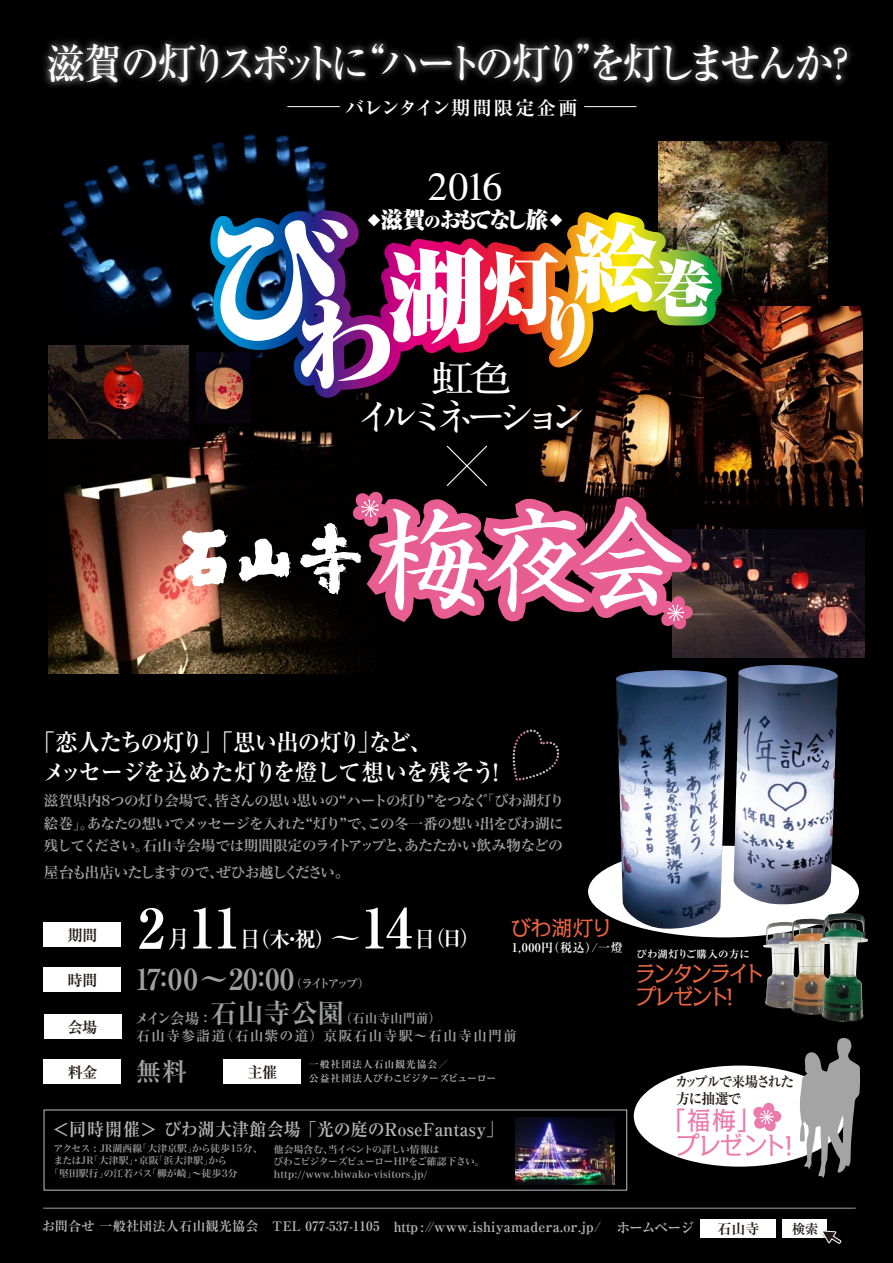
<style>
.page{position:relative;width:893px;height:1263px;background:#000}
.page>*{position:absolute;margin:0;border:0;box-sizing:border-box;transform-origin:0 0}
.t1{font:900 142.8px "Ryumin Pro";color:#fff}
.t2{font:112.5px "Sei Kai CB1 Std";color:#fff}
.t3{font:900 99.45px "Ryumin Pro";color:#fff}
.t4{font:900 84.45px "Ryumin Pro";color:#fff}
.t5{font:900 76.35px "Ryumin Pro";color:#fff}
.t6{font:700 54.6px "Ryumin Pro";color:#fff}
.t7{font:500 42px "Ryumin Pro";letter-spacing:-.18em;color:#fff;scale:.95 1}
.t8{font:39.9px "STIX General";color:#fff}
.t9{font:700 38.25px "A1 Mincho Std";letter-spacing:-.3em;color:#fff;scale:1.05 1}
.t10{font:700 36.75px "A1 Mincho Std";color:#fff;scale:1.18 1}
.t11{font:700 28.95px "Ryumin Pro";color:#9fa0a0}
.t12{font:25.5px/25px "Kakumin Pro";letter-spacing:-.1em;color:#ec7aac;scale:.95 1}
.t13{font:700 25.5px "Ryumin Pro";color:#9fa0a0}
.t14{font:500 24px "Ryumin Pro";color:#fff}
.t15{font:700 23.7px/30.3px "Ryumin Pro";letter-spacing:-.035em;color:#fff;scale:.95 1}
.t16{font:22.2px/23.4px "Kakumin Pro";letter-spacing:-.11em;color:#ec6641;scale:.95 1}
.t17{font:900 22.2px "Ryumin Pro";letter-spacing:-.2em;color:#fff}
.t18{font:21.15px "Kakumin Pro";letter-spacing:-.045em;color:#ec6641}
.t19{font:700 21px "Ryumin Pro";color:#fff}
.t20{font:700 19.05px "Ryumin Pro";letter-spacing:-.005em;color:#fff}
.t21{font:700 18px "Ryumin Pro";letter-spacing:.01em;color:#b5b6b6;scale:.95 1}
.t22{font:700 15.3px "Ryumin Pro";letter-spacing:-.04em;color:#221815}
.t23{font:700 15px "Ryumin Pro";letter-spacing:-.12em;color:#9fa0a0}
.t24{font:14.55px/22.2px "Hira Min Pro W6";letter-spacing:-.03em;color:#9fa0a0;text-align:justify}
.t25{font:700 14.4px/16.4px "Ryumin Pro";letter-spacing:-.08em;color:#221815;scale:.95 1}
.t26{font:700 14.1px "Ryumin Pro";color:#221815}
.t27{font:700 13.95px "Ryumin Pro";letter-spacing:.07em;color:#9fa0a0}
.t28{font:700 13.95px "Ryumin Pro";letter-spacing:-.1em;color:#b5b6b6}
.t29{font:700 13.5px "Ryumin Pro";color:#221815}
.t30{font:700 13.2px "Ryumin Pro";letter-spacing:.01em;color:#b5b6b6}
.t31{font:700 12.75px "Ryumin Pro";letter-spacing:-.01em;color:#9fa0a0}
.t32{font:700 12.3px "Ryumin Pro";letter-spacing:-.245em;color:#9fa0a0}
.t33{font:700 12px "Ryumin Pro";letter-spacing:.04em;color:#fff}
.t34{font:700 10.5px "Ryumin Pro";letter-spacing:.015em;color:#fff}
.t35{font:700 9.9px/13.8px "Ryumin Pro";letter-spacing:.08em;color:#b5b6b6}
.t36{font:9.75px/12.3px "Hira Min Pro W6";letter-spacing:-.005em;color:#9fa0a0}
.t37{font:9.75px "Hira Min Pro W6";letter-spacing:.02em;color:#9fa0a0}
.s1{font-size:12.6px}
.s2{font-size:16.8px}
.s3{font-family:"Ryumin Pro";font-weight:700;font-size:15px}
.s4{font-weight:500;font-size:24px}
.s5{font-size:21.3px}
.s6{font-size:14.85px}
.s7{font-size:26.85px}
.s8{font-size:13.95px}
</style>
<div class="page">
<img style="left:658px;top:141px;width:170px;height:166px">
<img style="left:543px;top:307px;width:319px;height:223px">
<img style="left:673px;top:530px;width:192px;height:128px">
<img style="left:49px;top:400px;width:327px;height:273px">
<img style="left:61px;top:134px;width:308px;height:266px">
<img style="left:197px;top:352px;width:53px;height:71px">
<img style="left:48px;top:345px;width:140px;height:94px">
<div style="left:588px;top:846px;width:271px;height:91px;background:#fff;border-radius:50%"></div>
<div style="left:634px;top:1065px;width:211px;height:101px;background:#fff;border-radius:50%"></div>
<svg style="left:210px;top:211px;width:512px;height:187px"></svg>
<img style="left:44px;top:38px;width:808px;height:49px">
<div style="left:700px;top:1219px;width:76px;height:18px;background:#fff"></div>
<div style="left:783px;top:1219px;width:44px;height:18px;background:#fff"></div>
<svg style="left:753px;top:1102px;width:28px;height:30px"></svg>
<svg style="left:174px;top:529px;width:54px;height:57px;background:#d4bbb7"></svg>
<svg style="left:239px;top:539px;width:52px;height:43px"></svg>
<svg style="left:300px;top:444px;width:401px;height:187px"></svg>
<svg style="left:800px;top:1038px;width:60px;height:140px"></svg>
<svg style="left:516px;top:729px;width:32px;height:14px"></svg>
<img style="left:513px;top:743px;width:46px;height:30px">
<div style="left:44px;top:1015px;width:77px;height:24px;background:#fff"></div>
<div style="left:43px;top:967px;width:78px;height:25px;background:#fff"></div>
<div style="left:43px;top:922px;width:78px;height:25px;background:#fff"></div>
<div style="left:43px;top:1060px;width:78px;height:24px;background:#fff"></div>
<div style="left:223px;top:1060px;width:78px;height:24px;background:#fff"></div>
<img style="left:614px;top:665px;width:224px;height:264px">
<img style="left:860px;top:915px;width:8px;height:104px">
<img style="left:765px;top:985px;width:26px;height:23px">
<img style="left:763px;top:922px;width:25px;height:31px">
<img style="left:767px;top:953px;width:24px;height:32px">
<img style="left:788px;top:919px;width:31px;height:48px">
<img style="left:791px;top:967px;width:31px;height:48px">
<img style="left:819px;top:913px;width:41px;height:73px">
<img style="left:822px;top:985px;width:38px;height:37px">
<svg style="left:819px;top:1229px;width:23px;height:15px"></svg>
<hr style="left:43px;top:1208px;width:813px;height:1px;background:#9fa0a0">
<hr style="left:584px;top:106px;width:52px;height:1px;background:#fff">
<hr style="left:287px;top:106px;width:53px;height:1px;background:#fff">
<img style="left:515px;top:1117px;width:100px;height:67px">
<h3 class="t7" style="left:46px;top:30px;width:859px">滋賀の灯りスポットに“ハートの灯り”を灯しませんか？</h3>
<h3 class="t20" style="left:345px;top:92px;width:234px">バレンタイン期間限定企画</h3>
<h3 class="t8" style="left:428px;top:159px;width:76px">2016</h3>
<h3 class="t17" style="left:368px;top:202px;width:196px"><span class="s1">◆</span>滋賀<span class="s2">の</span>おもてなし旅 <span class="s1">◆</span></h3>
<h3 class="t3" style="left:387px;top:217px;width:101px">湖</h3>
<h3 class="t10" style="left:430px;top:348px;width:71px">虹色</h3>
<h3 class="t9" style="left:355px;top:386px;width:223px">イルミネーション</h3>
<h1 class="t1" style="left:205px;top:168px;width:194px">び<sub>わ</sub></h1>
<h3 class="t4" style="left:573px;top:195px;width:142px">絵<sub>巻</sub></h3>
<h3 class="t5" style="left:483px;top:228px;width:120px">灯<sub>り</sub></h3>
<h2 class="t2" style="left:375px;top:473px;width:312px">梅夜会</h2>
<h3 class="t15" style="left:43px;top:725px;width:481px;text-indent:-10px">「恋人たちの灯り」「思い出の灯り」など、<br>メッセージを込めた灯りを燈して想いを残そう!</h3>
<p class="t24" style="left:44px;top:789px;width:522px">滋賀県内8つの灯り会場で、皆さんの思い思いの“ハートの灯り”をつなぐ「びわ湖灯り絵巻」。あなたの想いでメッセージを入れた“灯り”で、この冬一番の想い出をびわ湖に残してください。石山寺会場では期間限定の<span class="s3">ライトアップと、あたたかい飲み物などの</span></p>
<p class="t23" style="left:44px;top:861px;width:307px">屋台も出店いたしますので、ぜひお越しください。</p>
<p class="t22" style="left:68px;top:923px;width:32px">期間</p>
<p class="t22" style="left:68px;top:968px;width:32px">時間</p>
<p class="t22" style="left:68px;top:1015px;width:32px">会場</p>
<h3 class="t6" style="left:138px;top:885px;width:105px">2 11</h3>
<h3 class="t6" style="left:361px;top:885px;width:53px">14</h3>
<h3 class="t14" style="left:167px;top:920px;width:25px">月</h3>
<h3 class="t19" style="left:238px;top:922px;width:124px"><span class="s4">日</span>（木・祝）<span class="s5">～</span></h3>
<h3 class="t19" style="left:413px;top:922px;width:69px"><span class="s4">日</span>（日）</h3>
<h3 class="t11" style="left:135px;top:956px;width:160px">17：00～20：00</h3>
<p class="t32" style="left:290px;top:974px;width:82px">（ライトアップ）</p>
<h3 class="t18" style="left:510px;top:911px;width:104px">びわ湖灯り</h3>
<p class="t33" style="left:512px;top:938px;width:113px">1,000円（税込）/一燈</p>
<p class="t31" style="left:135px;top:1008px;width:308px"><span class="s6">メイン会場：</span><span class="s7">石山寺公園</span>（石山寺山門前）</p>
<p class="t27" style="left:136px;top:1025px;width:383px">石山寺参詣道（石山紫の道）京阪石山寺駅～石山寺山門前</p>
<p class="t22" style="left:68px;top:1060px;width:32px">料金</p>
<h3 class="t13" style="left:136px;top:1051px;width:52px">無料</h3>
<p class="t22" style="left:248px;top:1060px;width:32px">主催</p>
<p class="t35" style="left:309px;top:1057px;width:189px">一般社団法人石山観光協会／<br>公益社団法人びわこビジターズビューロー</p>
<p class="t21" style="left:53px;top:1114px;width:476px">＜同時開催＞びわ湖大津館会場 「光の庭のRoseFantasy」</p>
<p class="t36" style="left:273px;top:1142px;width:213px">他会場含む、当イベントの詳しい情報は<br>びわこビジターズビューローHPをご確認下さい。http://www.biwako-visitors.jp/</p>
<p class="t37" style="left:54px;top:1140px;width:210px">アクセス : JR湖西線「大津京駅」から徒歩15分、</p>
<p class="t37" style="left:53px;top:1152px;width:175px">またはJR「大津駅」・京阪「浜大津駅」から</p>
<p class="t37" style="left:49px;top:1164px;width:190px">「堅田駅行」の江若バス「柳が崎」～徒歩3分</p>
<p class="t34" style="left:637px;top:946px;width:115px">びわ湖灯りご購入の方に</p>
<h3 class="t16" style="left:635px;top:959px;width:139px">ランタンライトプレゼント!</h3>
<p class="t25" style="left:675px;top:1073px;width:127px">カップルで来場された方に抽選で</p>
<h3 class="t12" style="left:676px;top:1104px;width:133px;text-indent:-14px">「福梅」<br>プレゼント！</h3>
<p class="t30" style="left:42px;top:1216px;width:560px">お問合せ 一般社団法人石山観光協会　TEL 077-537-1105 <span class="s8">http ://www.ishiyamadera.or.jp/</span></p>
<p class="t26" style="left:717px;top:1217px;width:44px">石山寺</p>
<p class="t29" style="left:792px;top:1218px;width:28px">検索</p>
<p class="t28" style="left:616px;top:1216px;width:79px">ホームページ</p>
</div>
